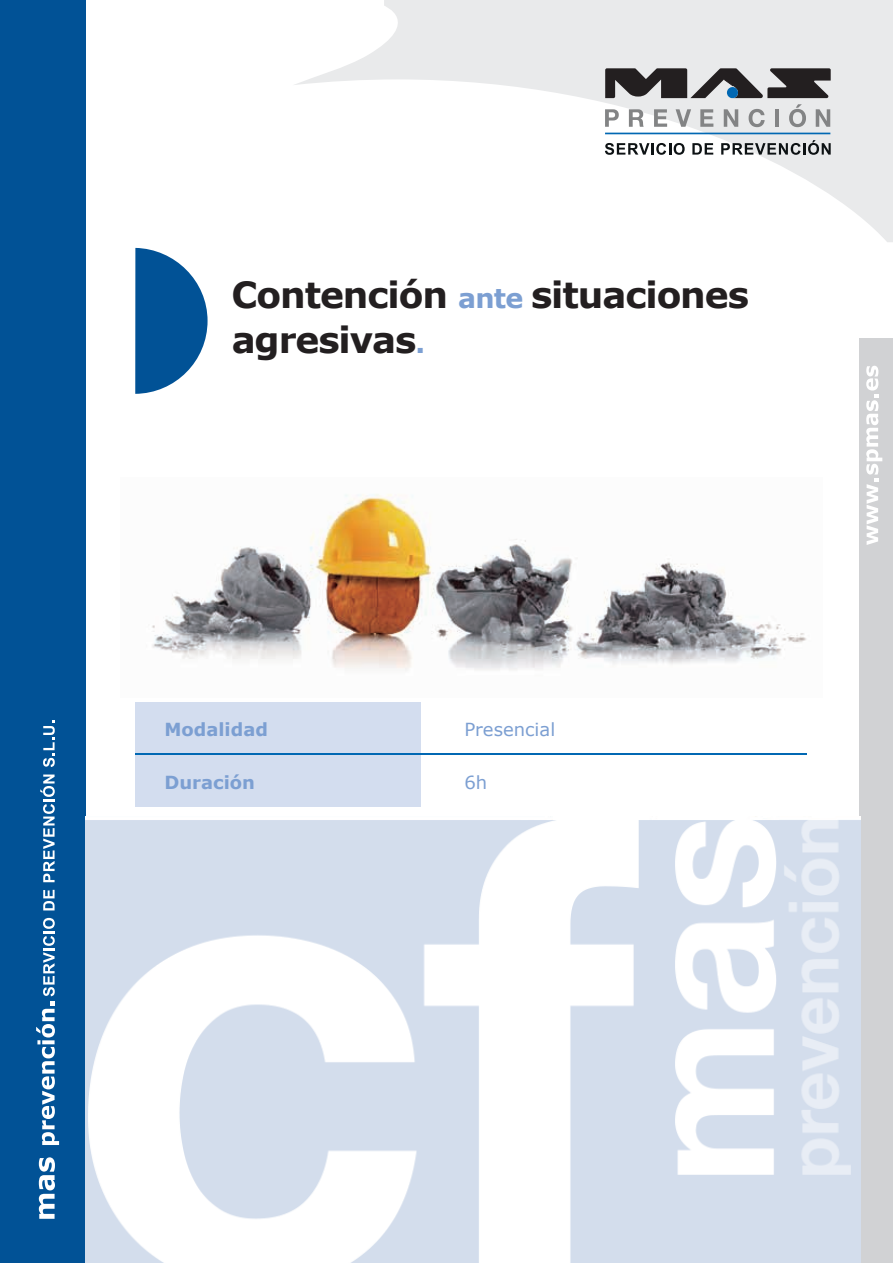
<style>
.page{position:relative;width:893px;height:1263px;background:#fff}
.page>*{position:absolute;margin:0;border:0;box-sizing:border-box;transform-origin:0 0}
.t1{font:700 36px/45px "Verdana";letter-spacing:-.03em;color:#231f20}
.t2{font:700 18px "Verdana";color:#7c9fd2}
.t3{font:18px "Verdana";color:#7c9fd2}
.s1{font-size:27px;color:#7c9fd2}
</style>
<div class="page">
<div style="left:0;top:0;width:85px;height:1263px;background:#015296"></div>
<svg style="left:39px;top:1157px;width:16px;height:62px"></svg>
<svg style="left:36px;top:918px;width:23px;height:227px"></svg>
<svg style="left:43px;top:890px;width:12px;height:20px"></svg>
<svg style="left:40px;top:774px;width:15px;height:108px"></svg>
<svg style="left:43px;top:721px;width:12px;height:46px"></svg>
<svg style="left:294px;top:0;width:599px;height:242px"></svg>
<svg style="left:605px;top:109px;width:14px;height:18px"></svg>
<svg style="left:629px;top:109px;width:15px;height:18px"></svg>
<svg style="left:654px;top:109px;width:13px;height:18px"></svg>
<svg style="left:676px;top:109px;width:15px;height:18px"></svg>
<svg style="left:700px;top:109px;width:13px;height:18px"></svg>
<svg style="left:724px;top:109px;width:14px;height:18px"></svg>
<svg style="left:749px;top:109px;width:16px;height:18px"></svg>
<hr style="left:775px;top:109px;width:4px;height:18px;background:#838485">
<svg style="left:789px;top:104px;width:17px;height:23px"></svg>
<svg style="left:816px;top:109px;width:14px;height:18px"></svg>
<svg style="left:605px;top:143px;width:80px;height:12px"></svg>
<svg style="left:692px;top:143px;width:21px;height:12px"></svg>
<svg style="left:721px;top:140px;width:110px;height:15px;background:#9c9e9f"></svg>
<hr style="left:605px;top:133px;width:225px;height:1px;background:#0168b3">
<svg style="left:605px;top:68px;width:226px;height:30px;background:#636264"></svg>
<svg style="left:135px;top:248px;width:73px;height:146px"></svg>
<div style="left:859px;top:338px;width:34px;height:925px;background:#d1d2d4"></div>
<svg style="left:866px;top:366px;width:16px;height:179px"></svg>
<img style="left:85px;top:817px;width:775px;height:446px">
<img style="left:152px;top:494px;width:655px;height:177px">
<div style="left:135px;top:702px;width:286px;height:105px;background:#d3ddef"></div>
<hr style="left:135px;top:753px;width:672px;height:2px;background:#0168b3">
<p class="t1" style="left:232px;top:272px;width:519px">Contención <span class="s1">ante</span> situaciones agresivas<span class="s1">.</span></p>
<p class="t2" style="left:164px;top:717px;width:105px">Modalidad</p>
<p class="t3" style="left:464px;top:717px;width:92px">Presencial</p>
<p class="t2" style="left:164px;top:770px;width:92px">Duración</p>
<p class="t3" style="left:464px;top:770px;width:24px">6h</p>
</div>
